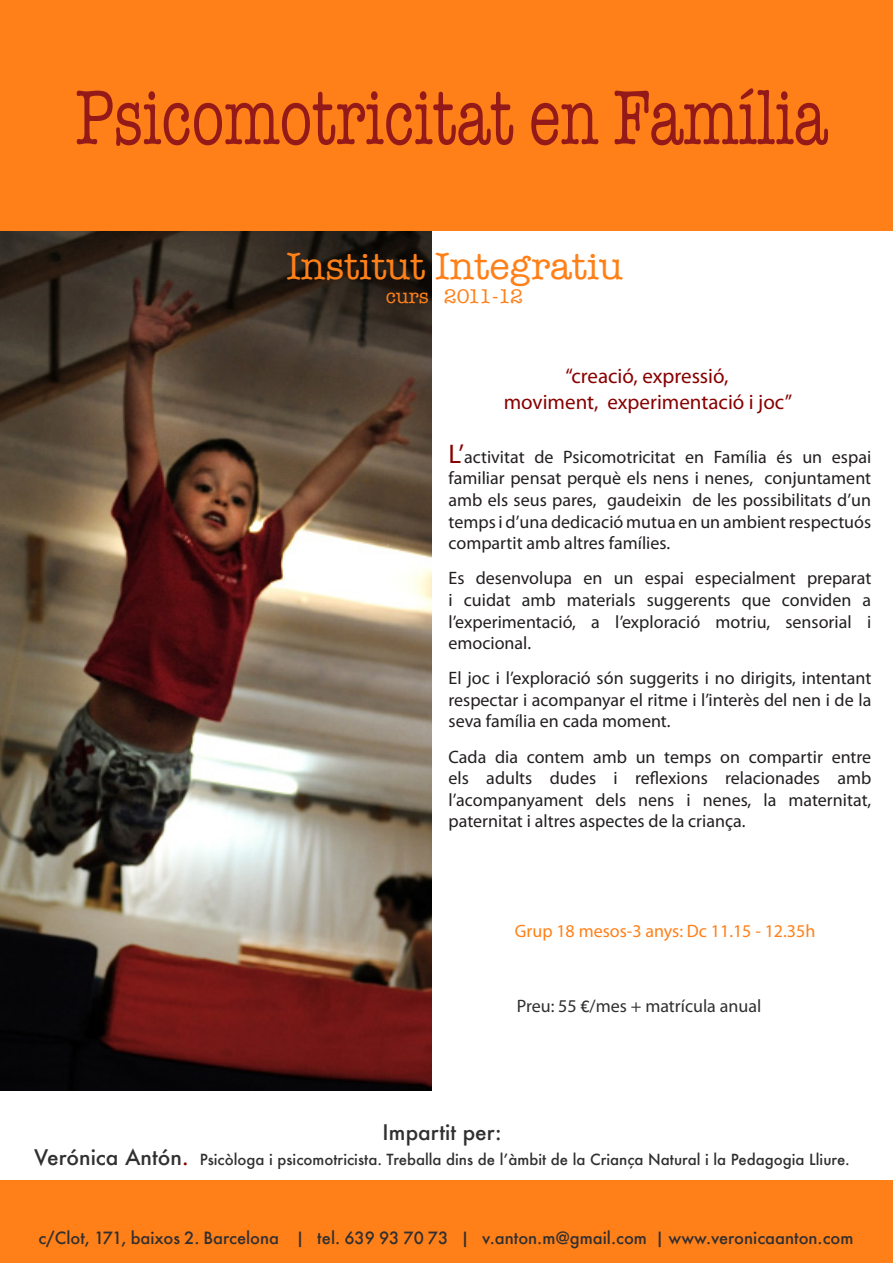
<style>
.page{position:relative;width:893px;height:1263px;background:#fff}
.page>*{position:absolute;margin:0;border:0;box-sizing:border-box;transform-origin:0 0}
.t1{font:79.5px "American Typewriter";color:#941a1a;scale:.75 1}
.t2{font:38.25px "American Typewriter";color:#ff8018}
.t3{font:21px "Myriad Pro";color:#800}
.t4{font:500 21px "Futura";color:#312f30}
.t5{font:20.25px "American Typewriter";color:#ff8018}
.t6{font:18px/21.6px "Myriad Pro";color:#231f20;text-align:justify}
.t7{font:18px "Myriad Pro";color:#ff8018}
.t8{font:18px "Myriad Pro";color:#312f30}
.t9{font:500 16.5px "Futura";color:#312f30}
.t10{font:500 15px "Futura";color:#312f30}
.s1{font-size:27px;color:#800}
.s2{font-family:"Calibri"}
.s3{font-size:21px}
.s4{font-size:21px;color:#800}
</style>
<div class="page">
<img style="left:0;top:231px;width:431px;height:859px">
<div style="left:0;top:0;width:893px;height:231px;background:#ff8018"></div>
<div style="left:0;top:1180px;width:893px;height:83px;background:#ff8018"></div>
<p class="t1" style="left:76px;top:57px;width:1004px">Psicomotricitat en Família</p>
<p class="t2" style="left:286px;top:237px;width:338px">Institut Integratiu</p>
<p class="t5" style="left:386px;top:281px;width:139px">curs 2011-12</p>
<p class="t3" style="left:565px;top:363px;width:165px">“creació, expressió,</p>
<p class="t3" style="left:504px;top:388px;width:290px">moviment, experimentació i joc”</p>
<p class="t6" style="left:448px;top:446px;width:424px"><span class="s1">L’</span>activitat de Psicomotricitat en Família és un espai familiar pensat perquè els nens i nenes, conjuntament amb els seus pares, gaudeixin de les possibilitats d’un temps i d’una dedicació mutua en un ambient respectuós compartit amb altres famílies.</p>
<p class="t6" style="left:448px;top:567px;width:424px">Es desenvolupa en un espai especialment preparat i cuidat amb materials suggerents que conviden a l’experimentació, a l’exploració motriu, sensorial i emocional.</p>
<p class="t6" style="left:448px;top:667px;width:424px">El joc i l’exploració són suggerits i no dirigits, intentant respectar i acompanyar el ritme i l’interès del nen i de la seva família en cada moment.</p>
<p class="t6" style="left:448px;top:745px;width:424px">Cada dia contem amb un temps on compartir entre els adults dudes i reflexions relacionades amb l’acompanyament dels nens i nenes, la maternitat, paternitat i altres aspectes de la criança.</p>
<p class="t7" style="left:515px;top:919px;width:302px">Grup 18 mesos-3 anys: Dc 11.15 - 12.35h</p>
<p class="t8" style="left:517px;top:994px;width:246px">Preu: 55 <span class="s2">€</span>/mes + matrícula anual</p>
<p class="t4" style="left:383px;top:1118px;width:120px">Impartit per:</p>
<p class="t10" style="left:34px;top:1149px;width:817px"><span class="s3">Verónica Antón</span><span class="s4">.</span> Psicòloga i psicomotricista. Treballa dins de l’àmbit de la Criança Natural i la Pedagogia Lliure.</p>
<p class="t9" style="left:38px;top:1227px;width:817px">c/Clot, 171, baixos 2. Barcelona | tel. 639 93 70 73 | v.anton.m@gmail.com | www.veronicaanton.com</p>
</div>
